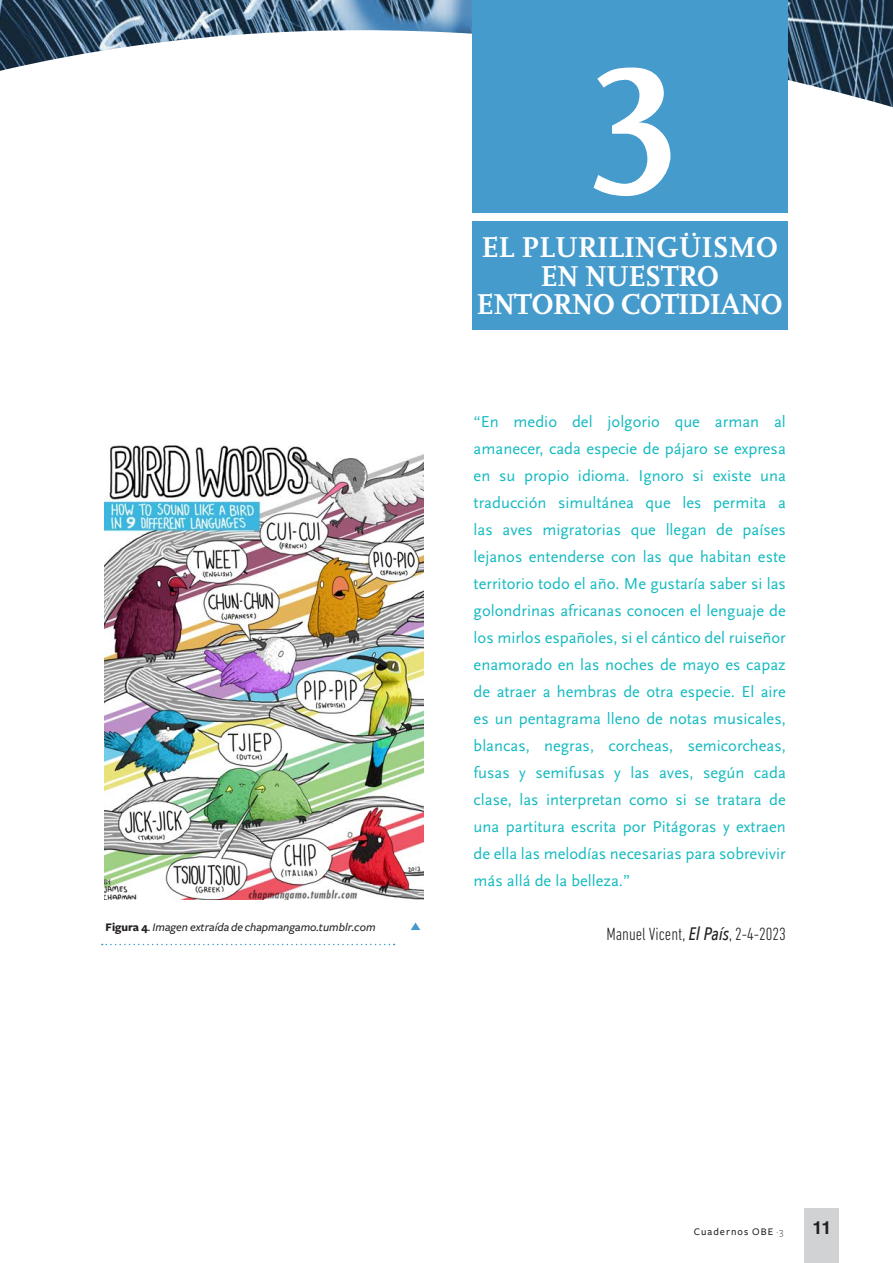
<style>
.page{position:relative;width:893px;height:1263px;background:#fff}
.page>*{position:absolute;margin:0;border:0;box-sizing:border-box;transform-origin:0 0}
.t1{font:700 189px "Scala Caps";color:#fff}
.t2{font:700 30px/28.5px "Scala";letter-spacing:-.03em;color:#fff;text-align:center}
.t3{font:300 condensed 18px "DIN Next LT Pro";color:#231f20}
.t4{font:700 18px "Helvetica";color:#231f20}
.t5{font:16.5px/27px "Scala Sans";color:#14bac0;text-align:justify}
.t6{font:italic 500 12px "Freight Sans";color:#231f20}
.t7{font:500 10.5px "Freight Sans";letter-spacing:.1em;color:#231f20}
.s1{font-weight:700;font-style:normal}
.s2{font-family:"Avenir Next Condensed";font-weight:500;font-style:italic;font-stretch:normal}
.s3{font-weight:300}
</style>
<div class="page">
<div style="left:805px;top:1209px;width:34px;height:54px;background:#d1d2d4"></div>
<img style="left:0;top:0;width:893px;height:107px">
<div style="left:472px;top:0;width:315px;height:330px;background:#459bcc"></div>
<div style="left:472px;top:213px;width:315px;height:7px;background:#fff"></div>
<img style="left:105px;top:445px;width:318px;height:455px">
<svg style="left:102px;top:944px;width:293px;height:1px"></svg>
<svg style="left:411px;top:922px;width:9px;height:8px"></svg>
<p class="t6" style="left:106px;top:921px;width:271px"><span class="s1">Figura 4</span>. Imagen extraída de chapmangamo.tumblr.com</p>
<h1 class="t1" style="left:586px;top:25px;width:96px">3</h1>
<h2 class="t2" style="left:477px;top:234px;width:308px">EL PLURILINGÜISMO<br>EN NUESTRO<br>ENTORNO COTIDIANO</h2>
<p class="t5" style="left:474px;top:409px;width:314px">“En medio del jolgorio que arman al amanecer, cada especie de pájaro se expresa en su propio idioma. Ignoro si existe una traducción simultánea que les permita a las aves migratorias que llegan de países lejanos entenderse con las que habitan este territorio todo el año. Me gustaría saber si las golondrinas africanas conocen el lenguaje de los mirlos españoles, si el cántico del ruiseñor enamorado en las noches de mayo es capaz de atraer a hembras de otra especie. El aire es un pentagrama lleno de notas musicales, blancas, negras, corcheas, semicorcheas, fusas y semifusas y las aves, según cada clase, las interpretan como si se tratara de una partitura escrita por Pitágoras y extraen de ella las melodías necesarias para sobrevivir más allá de la belleza.”</p>
<p class="t3" style="left:606px;top:924px;width:181px">Manuel Vicent, <span class="s2">El País</span>, 2-4-2023</p>
<p class="t7" style="left:694px;top:1226px;width:91px">Cuadernos OBE <span class="s3">·3</span></p>
<p class="t4" style="left:812px;top:1217px;width:21px">11</p>
</div>
